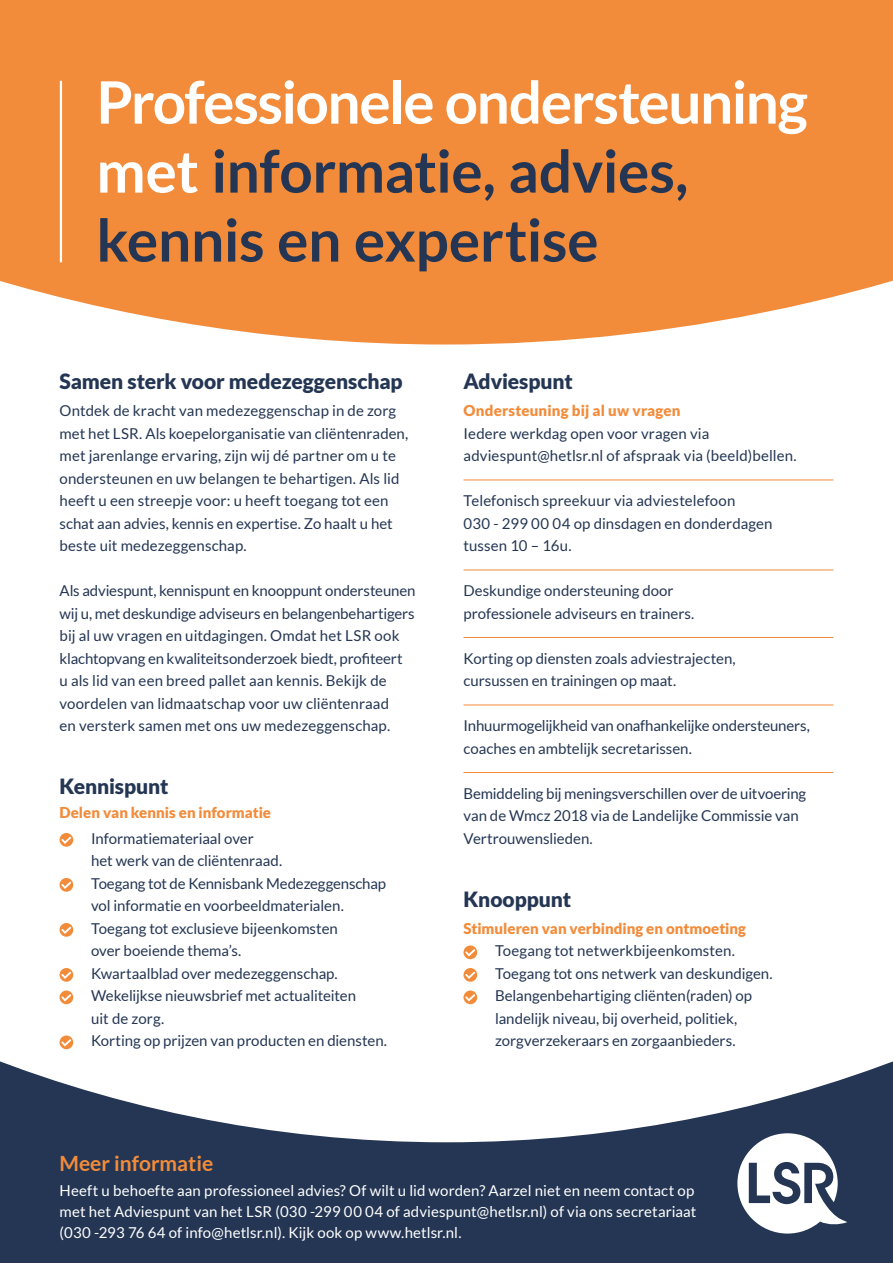
<style>
.page{position:relative;width:893px;height:1263px;background:#243653}
.page>*{position:absolute;margin:0;border:0;box-sizing:border-box;transform-origin:0 0}
.t1{font:700 58.5px/69px "Lato";letter-spacing:-.015em;color:#243653}
.t2{font:900 21px "Lato";letter-spacing:-.005em;color:#243653}
.t3{font:700 21px "Lato";color:#f28c3b}
.t4{font:15px/22.5px "Lato";color:#243653}
.t5{font:15px/21px "Lato";letter-spacing:.01em;color:#fff}
.t6{font:900 15px "Lato";letter-spacing:.005em;color:#f28c3b}
.s1{color:#fff}
</style>
<div class="page">
<div style="left:0;top:344px;width:893px;height:798px;background:#fff"></div>
<svg style="left:737px;top:1133px;width:110px;height:100px"></svg>
<div style="left:0;top:0;width:893px;height:344px;background:#f28c3b"></div>
<svg style="left:60px;top:833px;width:13px;height:14px"></svg>
<svg style="left:60px;top:878px;width:13px;height:14px"></svg>
<svg style="left:60px;top:923px;width:13px;height:14px"></svg>
<svg style="left:60px;top:968px;width:13px;height:14px"></svg>
<svg style="left:60px;top:990px;width:13px;height:14px"></svg>
<svg style="left:60px;top:1035px;width:13px;height:14px"></svg>
<hr style="left:463px;top:480px;width:370px;height:1px;background:#f28c3b">
<hr style="left:463px;top:570px;width:370px;height:1px;background:#f28c3b">
<hr style="left:463px;top:637px;width:370px;height:1px;background:#f28c3b">
<hr style="left:463px;top:705px;width:370px;height:1px;background:#f28c3b">
<hr style="left:463px;top:772px;width:370px;height:1px;background:#f28c3b">
<svg style="left:463px;top:945px;width:14px;height:14px"></svg>
<svg style="left:463px;top:968px;width:14px;height:14px"></svg>
<svg style="left:463px;top:990px;width:14px;height:14px"></svg>
<hr style="left:60px;top:81px;width:2px;height:181px;background:#fff">
<h1 class="t1" style="left:96px;top:67px;width:713px"><span class="s1">Professionele ondersteuning met</span> informatie, advies, kennis en expertise</h1>
<h2 class="t2" style="left:60px;top:369px;width:345px">Samen sterk voor medezeggenschap</h2>
<p class="t4" style="left:60px;top:399px;width:350px">Ontdek de kracht van medezeggenschap in de zorg met het LSR. Als koepelorganisatie van cliëntenraden, met jarenlange ervaring, zijn wij dé partner om u te ondersteunen en uw belangen te behartigen. Als lid heeft u een streepje voor: u heeft toegang tot een schat aan advies, kennis en expertise. Zo haalt u het beste uit medezeggenschap.</p>
<p class="t4" style="left:60px;top:579px;width:357px">Als adviespunt, kennispunt en knooppunt ondersteunen wij u, met deskundige adviseurs en belangenbehartigers bij al uw vragen en uitdagingen. Omdat het LSR ook klachtopvang en kwaliteitsonderzoek biedt, profiteert<br>u als lid van een breed pallet aan kennis. Bekijk de voordelen van lidmaatschap voor uw cliëntenraad<br>en versterk samen met ons uw medezeggenschap.</p>
<h2 class="t2" style="left:60px;top:774px;width:111px">Kennispunt</h2>
<p class="t6" style="left:60px;top:804px;width:213px">Delen van kennis en informatie</p>
<p class="t4" style="left:91px;top:827px;width:298px">Informatiemateriaal over<br>het werk van de cliëntenraad.<br>Toegang tot de Kennisbank Medezeggenschap vol informatie en voorbeeldmaterialen.<br>Toegang tot exclusieve bijeenkomsten<br>over boeiende thema’s.<br>Kwartaalblad over medezeggenschap.<br>Wekelijkse nieuwsbrief met actualiteiten<br>uit de zorg.<br>Korting op prijzen van producten en diensten.</p>
<h2 class="t2" style="left:463px;top:369px;width:111px">Adviespunt</h2>
<p class="t6" style="left:463px;top:402px;width:219px">Ondersteuning bij al uw vragen</p>
<p class="t4" style="left:463px;top:422px;width:335px">Iedere werkdag open voor vragen via adviespunt@hetlsr.nl of afspraak via (beeld)bellen.</p>
<p class="t4" style="left:463px;top:489px;width:311px">Telefonisch spreekuur via adviestelefoon<br>030 - 299 00 04 op dinsdagen en donderdagen tussen 10 – 16u.</p>
<p class="t4" style="left:463px;top:579px;width:232px">Deskundige ondersteuning door professionele adviseurs en trainers.</p>
<p class="t4" style="left:463px;top:647px;width:274px">Korting op diensten zoals adviestrajecten, cursussen en trainingen op maat.</p>
<p class="t4" style="left:463px;top:714px;width:348px">Inhuurmogelijkheid van onafhankelijke ondersteuners, coaches en ambtelijk secretarissen.</p>
<p class="t4" style="left:463px;top:782px;width:344px">Bemiddeling bij meningsverschillen over de uitvoering van de Wmcz 2018 via de Landelijke Commissie van<br>Vertrouwenslieden.</p>
<h2 class="t2" style="left:463px;top:887px;width:109px">Knooppunt</h2>
<p class="t6" style="left:463px;top:919px;width:284px">Stimuleren van verbinding en ontmoeting</p>
<p class="t4" style="left:495px;top:939px;width:279px">Toegang tot netwerkbijeenkomsten.<br>Toegang tot ons netwerk van deskundigen.<br>Belangenbehartiging cliënten(raden) op landelijk niveau, bij overheid, politiek, zorgverzekeraars en zorgaanbieders.</p>
<h2 class="t3" style="left:60px;top:1151px;width:155px">Meer informatie</h2>
<p class="t5" style="left:60px;top:1180px;width:638px">Heeft u behoefte aan professioneel advies? Of wilt u lid worden? Aarzel niet en neem contact op met het Adviespunt van het LSR (030 -299 00 04 of adviespunt@hetlsr.nl) of via ons secretariaat (030 -293 76 64 of info@hetlsr.nl). Kijk ook op www.hetlsr.nl.</p>
</div>
